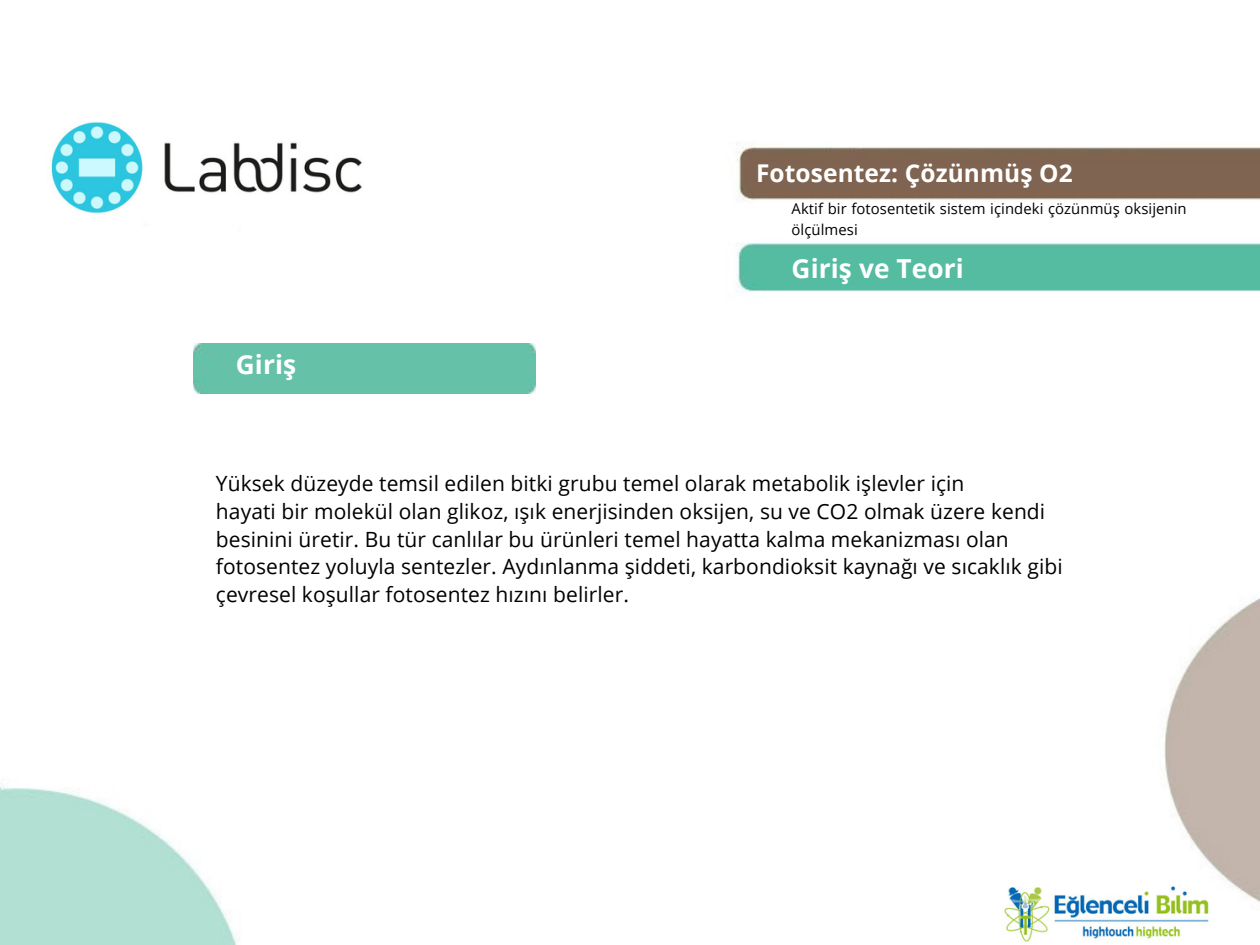
<style>
.page{position:relative;width:1260px;height:945px;background:#fff}
.page>*{position:absolute;margin:0;border:0;box-sizing:border-box;transform-origin:0 0}
.t1{font:700 26.25px "Open Sans";letter-spacing:.005em;color:#fff}
.t2{font:700 24.5px "Open Sans";letter-spacing:.005em;color:#fff}
.t3{font:21px/27.7px "Open Sans";letter-spacing:.005em;color:#000}
.t4{font:14.88px/21px "Open Sans";letter-spacing:.005em;color:#000}
</style>
<div class="page">
<img style="left:0;top:122px;width:1260px;height:823px">
<div style="left:193px;top:344px;width:343px;height:49px;background:#65c1a8"></div>
<h2 class="t2" style="left:756px;top:156px;width:318px">Fotosentez: Çözünmüş O2</h2>
<p class="t4" style="left:792px;top:198px;width:397px">Aktif bir fotosentetik sistem içindeki çözünmüş oksijenin ölçülmesi</p>
<h1 class="t1" style="left:236px;top:346px;width:62px">Giriş</h1>
<p class="t1" style="left:792px;top:250px;width:174px">Giriş ve Teori</p>
<h1 class="t3" style="left:216px;top:469px;width:848px">Yüksek düzeyde temsil edilen bitki grubu temel olarak metabolik işlevler için<br>hayati bir molekül olan glikoz, ışık enerjisinden oksijen, su ve CO2 olmak üzere kendi besinini üretir. Bu tür canlılar bu ürünleri temel hayatta kalma mekanizması olan fotosentez yoluyla sentezler. Aydınlanma şiddeti, karbondioksit kaynağı ve sıcaklık gibi çevresel koşullar fotosentez hızını belirler.</h1>
</div>
